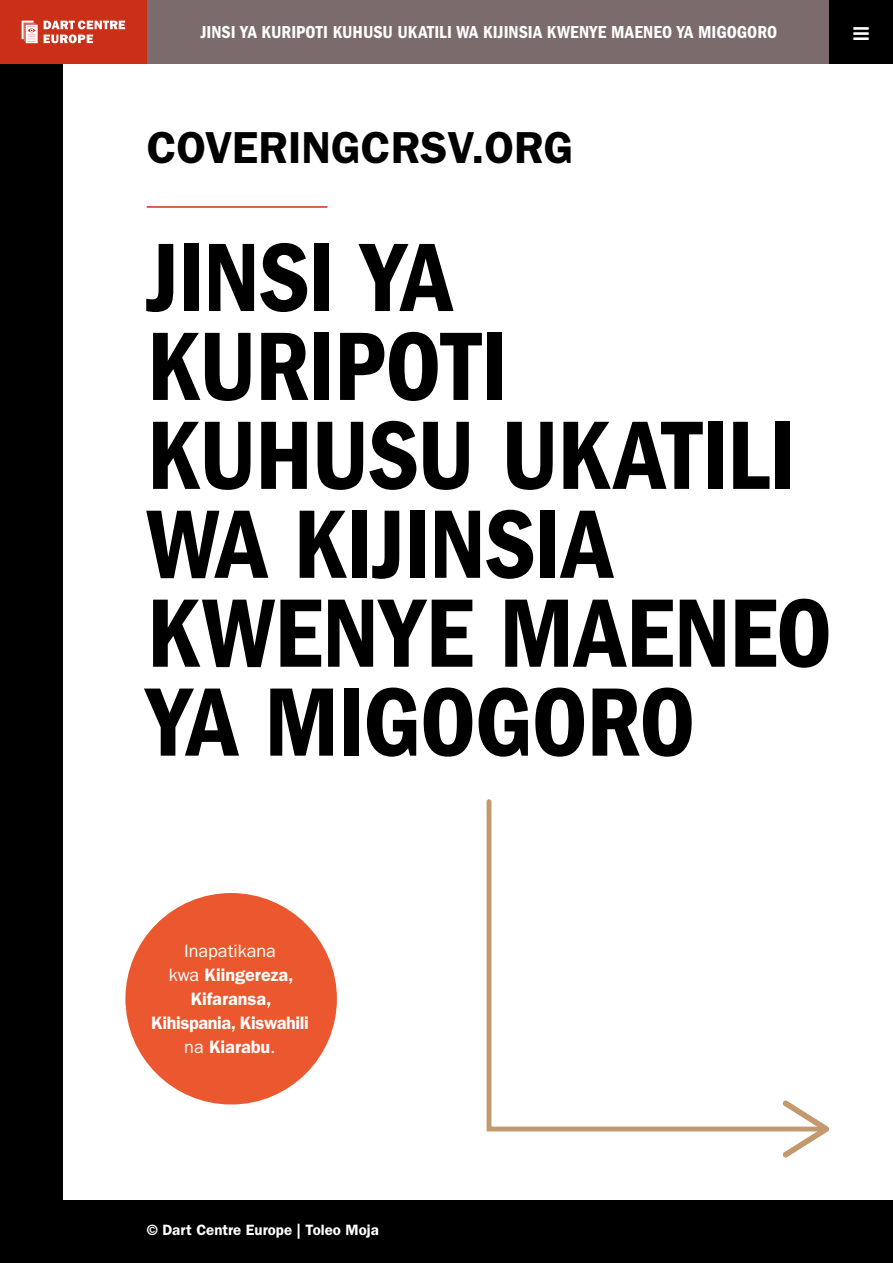
<style>
.page{position:relative;width:893px;height:1263px;background:#000}
.page>*{position:absolute;margin:0;border:0;box-sizing:border-box;transform-origin:0 0}
.t1{font:100.65px/88.9px "ITC Franklin Gothic Std Dm Cd";letter-spacing:-.015em;color:#000}
.t2{font:600 45px "ITC Franklin Gothic Std";color:#000}
.t3{font:600 18px/24px "ITC Franklin Gothic Std";color:#fff;text-align:center}
.t4{font:18px "ITC Franklin Gothic Std Dm Cd";color:#fff}
.t5{font:600 15px "ITC Franklin Gothic Std";color:#fff}
.s1{font-weight:400}
</style>
<div class="page">
<div style="left:64px;top:0;width:829px;height:1199px;background:#fff"></div>
<div style="left:125px;top:893px;width:212px;height:211px;background:#eb572e;border-radius:50%"></div>
<svg style="left:486px;top:799px;width:344px;height:333px"></svg>
<svg style="left:782px;top:1100px;width:47px;height:57px"></svg>
<hr style="left:147px;top:206px;width:180px;height:2px;background:#cb2f17">
<div style="left:0;top:0;width:893px;height:64px;background:#7c6b6c"></div>
<div style="left:0;top:0;width:147px;height:64px;background:#cb2f17"></div>
<svg style="left:44px;top:21px;width:81px;height:22px"></svg>
<svg style="left:22px;top:21px;width:16px;height:22px"></svg>
<div style="left:829px;top:0;width:64px;height:64px;background:#000"></div>
<p class="t4" style="left:201px;top:22px;width:578px">JINSI YA KURIPOTI KUHUSU UKATILI WA KIJINSIA KWENYE MAENEO YA MIGOGORO</p>
<h2 class="t2" style="left:147px;top:121px;width:428px">COVERINGCRSV.ORG</h2>
<h1 class="t1" style="left:147px;top:234px;width:687px">JINSI YA<br>KURIPOTI<br>KUHUSU UKATILI<br>WA KIJINSIA<br>KWENYE MAENEO<br>YA MIGOGORO</h1>
<p class="t3" style="left:151px;top:939px;width:159px"><span class="s1">Inapatikana<br>kwa</span> Kiingereza,<br>Kifaransa,<br>Kihispania, Kiswahili <span class="s1">na</span> Kiarabu<span class="s1">.</span></p>
<p class="t5" style="left:147px;top:1221px;width:234px">© Dart Centre Europe | Toleo Moja</p>
</div>
